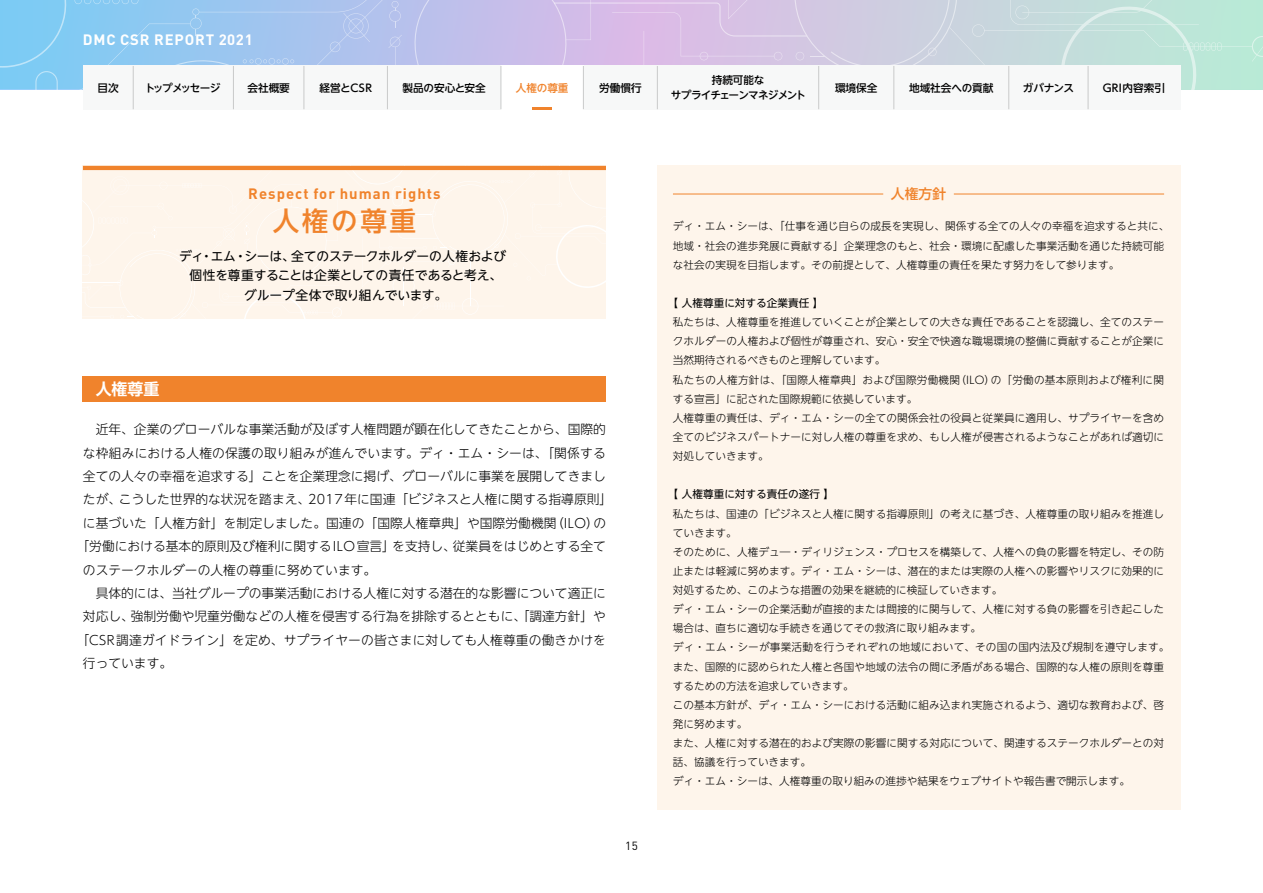
<style>
.page{position:relative;width:1263px;height:893px;background:#fff}
.page>*{position:absolute;margin:0;border:0;box-sizing:border-box;transform-origin:0 0}
.t1{font:500 26.55px "UD Shin Go NT Pro";letter-spacing:.1em;color:#f0832c}
.t2{font:700 15.9px "UD Shin Go NT Pro De";color:#fff}
.t3{font:700 14.85px "DIN";letter-spacing:.07em;color:#f0832c}
.t4{font:700 14.85px "DIN";letter-spacing:.06em;color:#fff}
.t5{font:500 13.8px "UD Shin Go NT Pro";color:#f0832c}
.t6{font:300 12.75px "UD Shin Go NT Pro";color:#000}
.t7{font:12.75px/19.2px "UD Shin Go NT Pro";letter-spacing:-.015em;color:#000;text-align:center}
.t8{font:11.7px "DIN";color:#000}
.t9{font:300 10.65px/19.2px "UD Shin Go NT Pro";letter-spacing:.005em;color:#000}
.t10{font:500 10.65px "UD Shin Go NT Pro";letter-spacing:-.01em;color:#000}
.t11{font:10.65px "UD Shin Go NT Pro";color:#000}
.t12{font:500 10.65px/14.9px "UD Shin Go NT Pro";letter-spacing:-.075em;color:#000;text-align:center}
.t13{font:500 10.65px "UD Shin Go NT Pro";letter-spacing:-.135em;color:#000}
.t14{font:500 10.65px "UD Shin Go NT Pro";letter-spacing:.015em;color:#000}
.t15{font:500 10.65px "UD Shin Go NT Pro";letter-spacing:-.005em;color:#f0832c}
</style>
<div class="page">
<svg style="left:0;top:0;width:1263px;height:89px;background:#b9cce6"></svg>
<div style="left:83px;top:65px;width:1097px;height:45px;background:#f7f8f8"></div>
<div style="left:501px;top:66px;width:82px;height:44px;background:#fff"></div>
<div style="left:657px;top:166px;width:523px;height:644px;background:#fef5eb"></div>
<hr style="left:673px;top:194px;width:210px;height:1px;background:#f0832c">
<hr style="left:954px;top:194px;width:210px;height:1px;background:#f0832c">
<div style="left:83px;top:170px;width:523px;height:149px;background:#fef5eb"></div>
<hr style="left:83px;top:166px;width:523px;height:4px;background:#f0832c">
<div style="left:83px;top:376px;width:523px;height:26px;background:#f0832c"></div>
<hr style="left:133px;top:66px;width:1px;height:43px;background:#c9caca">
<hr style="left:233px;top:66px;width:1px;height:43px;background:#c9caca">
<hr style="left:304px;top:66px;width:1px;height:43px;background:#c9caca">
<hr style="left:387px;top:66px;width:1px;height:43px;background:#c9caca">
<hr style="left:501px;top:66px;width:1px;height:43px;background:#c9caca">
<hr style="left:583px;top:66px;width:1px;height:43px;background:#c9caca">
<hr style="left:657px;top:66px;width:1px;height:43px;background:#c9caca">
<hr style="left:818px;top:66px;width:1px;height:43px;background:#c9caca">
<hr style="left:893px;top:66px;width:1px;height:43px;background:#c9caca">
<hr style="left:1008px;top:66px;width:1px;height:43px;background:#c9caca">
<hr style="left:1088px;top:66px;width:1px;height:43px;background:#c9caca">
<hr style="left:532px;top:107px;width:20px;height:2px;background:#f0832c">
<h3 class="t4" style="left:83px;top:30px;width:172px">DMC CSR REPORT 2021</h3>
<p class="t12" style="left:671px;top:72px;width:137px">持続可能な<br>サプライチェーンマネジメント</p>
<p class="t13" style="left:145px;top:79px;width:77px">トップメッセージ</p>
<p class="t10" style="left:247px;top:79px;width:44px">会社概要</p>
<p class="t10" style="left:319px;top:79px;width:54px">経営とCSR</p>
<p class="t10" style="left:402px;top:79px;width:85px">製品の安心と安全</p>
<p class="t10" style="left:599px;top:79px;width:44px">労働慣行</p>
<p class="t10" style="left:835px;top:79px;width:44px">環境保全</p>
<p class="t10" style="left:909px;top:79px;width:86px">地域社会への貢献</p>
<p class="t10" style="left:1023px;top:79px;width:53px">ガバナンス</p>
<p class="t14" style="left:1103px;top:79px;width:64px">GRI内容索引</p>
<p class="t10" style="left:98px;top:79px;width:23px">目次</p>
<p class="t15" style="left:516px;top:79px;width:54px">人権の尊重</p>
<h3 class="t3" style="left:248px;top:184px;width:194px">Respect for human rights</h3>
<h1 class="t1" style="left:273px;top:199px;width:145px">人権の尊重</h1>
<p class="t7" style="left:179px;top:246px;width:328px">ディ・エム・シーは、全てのステークホルダーの人権および個性を尊重することは企業としての責任であると考え、グループ全体で取り組んでいます。</p>
<h2 class="t2" style="left:96px;top:376px;width:65px">人権尊重</h2>
<p class="t6" style="left:96px;top:419px;width:512px">近年、企業のグローバルな事業活動が及ぼす人権問題が顕在化してきたことから、国際的</p>
<p class="t6" style="left:83px;top:443px;width:524px">な枠組みにおける人権の保護の取り組みが進んでいます。ディ・エム・シーは、「関係する</p>
<p class="t6" style="left:83px;top:466px;width:524px">全ての人々の幸福を追求する」ことを企業理念に掲げ、グローバルに事業を展開してきまし</p>
<p class="t6" style="left:83px;top:489px;width:531px">たが、こうした世界的な状況を踏まえ、2017年に国連「ビジネスと人権に関する指導原則」</p>
<p class="t6" style="left:83px;top:513px;width:525px">に基づいた「人権方針」を制定しました。国連の「国際人権章典」や国際労働機関（ILO）の</p>
<p class="t6" style="left:77px;top:536px;width:531px">「労働における基本的原則及び権利に関するILO宣言」を支持し、従業員をはじめとする全て</p>
<p class="t6" style="left:83px;top:559px;width:295px">のステークホルダーの人権の尊重に努めています。</p>
<p class="t6" style="left:96px;top:583px;width:512px">具体的には、当社グループの事業活動における人権に対する潜在的な影響について適正に</p>
<p class="t6" style="left:83px;top:606px;width:524px">対応し、強制労働や児童労働などの人権を侵害する行為を排除するとともに、「調達方針」や</p>
<p class="t6" style="left:77px;top:630px;width:531px">「CSR調達ガイドライン」を定め、サプライヤーの皆さまに対しても人権尊重の働きかけを</p>
<p class="t6" style="left:83px;top:653px;width:91px">行っています。</p>
<p class="t8" style="left:625px;top:838px;width:14px">15</p>
<p class="t5" style="left:891px;top:183px;width:57px">人権方針</p>
<p class="t9" style="left:673px;top:216px;width:498px">ディ・エム・シーは、「仕事を通じ自らの成長を実現し、関係する全ての人々の幸福を追求すると共に、地域・社会の進歩発展に貢献する」企業理念のもと、社会・環境に配慮した事業活動を通じた持続可能な社会の実現を目指します。その前提として、人権尊重の責任を果たす努力をして参ります。</p>
<p class="t11" style="left:668px;top:294px;width:157px">【 人権尊重に対する企業責任 】</p>
<p class="t9" style="left:673px;top:312px;width:493px">私たちは、人権尊重を推進していくことが企業としての大きな責任であることを認識し、全てのステークホルダーの人権および個性が尊重され、安心・安全で快適な職場環境の整備に貢献することが企業に当然期待されるべきものと理解しています。<br>私たちの人権方針は、「国際人権章典」および国際労働機関（ILO）の「労働の基本原則および権利に関する宣言」に記された国際規範に依拠しています。<br>人権尊重の責任は、ディ・エム・シーの全ての関係会社の役員と従業員に適用し、サプライヤーを含め全てのビジネスパートナーに対し人権の尊重を求め、もし人権が侵害されるようなことがあれば適切に対処していきます。</p>
<p class="t11" style="left:668px;top:486px;width:168px">【 人権尊重に対する責任の遂行 】</p>
<p class="t9" style="left:673px;top:503px;width:498px">私たちは、国連の「ビジネスと人権に関する指導原則」の考えに基づき、人権尊重の取り組みを推進していきます。<br>そのために、人権デュ―・ディリジェンス・プロセスを構築して、人権への負の影響を特定し、その防止または軽減に努めます。ディ・エム・シーは、潜在的または実際の人権への影響やリスクに効果的に対処するため、このような措置の効果を継続的に検証していきます。<br>ディ・エム・シーの企業活動が直接的または間接的に関与して、人権に対する負の影響を引き起こした場合は、直ちに適切な手続きを通じてその救済に取り組みます。<br>ディ・エム・シーが事業活動を行うそれぞれの地域において、その国の国内法及び規制を遵守します。また、国際的に認められた人権と各国や地域の法令の間に矛盾がある場合、国際的な人権の原則を尊重するための方法を追求していきます。<br>この基本方針が、ディ・エム・シーにおける活動に組み込まれ実施されるよう、適切な教育および、啓発に努めます。<br>また、人権に対する潜在的および実際の影響に関する対応について、関連するステークホルダーとの対話、協議を行っていきます。<br>ディ・エム・シーは、人権尊重の取り組みの進捗や結果をウェブサイトや報告書で開示します。</p>
</div>
